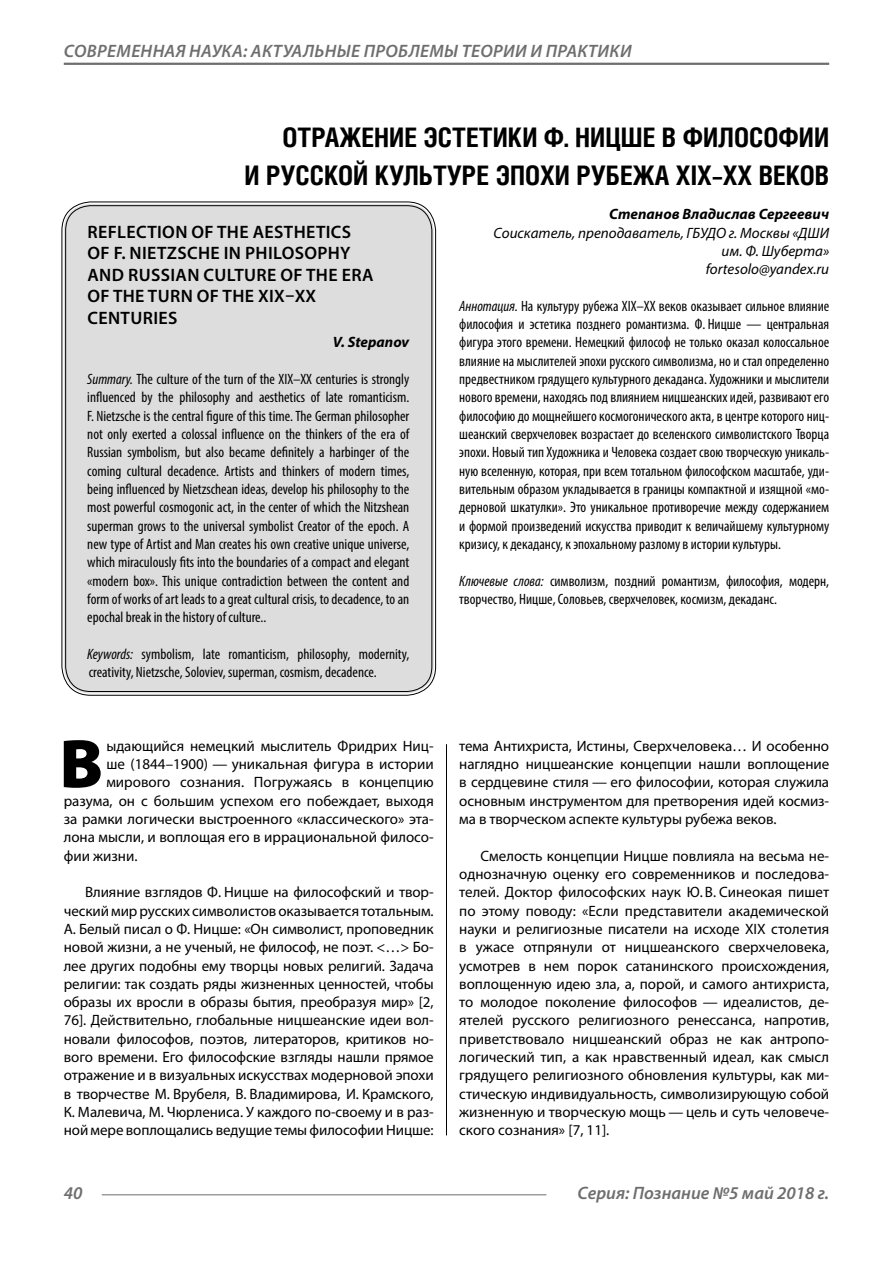
<style>
.page{position:relative;width:893px;height:1263px;background:#fff}
.page>*{position:absolute;margin:0;border:0;box-sizing:border-box;transform-origin:0 0}
.Bukvica{font:900 69.3px "Myriad Pro";color:#000}
.Header{font:700 27px/37.5px "Helios Cond";color:#000;text-align:right}
.Header-eng{font:600 18px/21.6px "Myriad Pro";letter-spacing:.02em;color:#000}
.t1{font:italic 600 18px "Myriad Pro";letter-spacing:.02em;color:#6e6e6e}
.t2{font:italic 600 18px "Myriad Pro";color:#6e6e6e}
.Normal{font:15px/18.3px "Myriad Pro";letter-spacing:-.005em;color:#000;text-align:justify}
.Annotation-rus{font:condensed 15px/18.3px "Myriad Pro";color:#000;text-align:justify}
.Annotation-eng{font:condensed 15px/18.3px "Myriad Pro";color:#000;text-align:justify}
.Bukvica-2{font:15px "Myriad Pro";color:#000}
.Author-doc{font:italic 15px/18.3px "Myriad Pro";color:#000;text-align:right}
.Author{font:italic 700 15px "Myriad Pro";color:#000}
.Author-email{font:italic 15px "Myriad Pro";color:#000}
.Author-eng{font:italic 700 15px "Myriad Pro";color:#000}
.s1{font-style:italic}
</style>
<div class="page">
<hr style="left:64px;top:63px;width:765px;height:2px;background:#6e6e6e">
<hr style="left:102px;top:1194px;width:444px;height:1px;background:#6e6e6e">
<div style="left:64px;top:204px;width:370px;height:489px;background:#ddd;border-radius:27px"></div>
<hr style="left:446px;top:744px;width:1px;height:391px;background:#000">
<p class="t1" style="left:64px;top:39px;width:569px">СОВРЕМЕННАЯ НАУКА: АКТУАЛЬНЫЕ ПРОБЛЕМЫ ТЕОРИИ И ПРАКТИКИ</p>
<p class="Header" style="left:245px;top:118px;width:586px">ОТРАЖЕНИЕ ЭСТЕТИКИ Ф. НИЦШЕ В ФИЛОСОФИИ<br>И РУССКОЙ КУЛЬТУРЕ ЭПОХИ РУБЕЖА XIX–XX ВЕКОВ</p>
<p class="Author" style="left:609px;top:204px;width:221px">Степанов Владислав Сергеевич</p>
<p class="Author-doc" style="left:494px;top:223px;width:337px">Соискатель, преподаватель, ГБУДО г. Москвы «ДШИ им. Ф. Шуберта»</p>
<p class="Author-email" style="left:706px;top:260px;width:125px">fortesolo@yandex.ru</p>
<p class="Annotation-rus" style="left:459px;top:296px;width:371px"><span class="s1">Аннотация.</span> На культуру рубежа XIX–XX веков оказывает сильное влияние философия и эстетика позднего романтизма. Ф. Ницше — центральная фигура этого времени. Немецкий философ не только оказал колоссальное влияние на мыслителей эпохи русского символизма, но и стал определенно предвестником грядущего культурного декаданса. Художники и мыслители нового времени, находясь под влиянием ницшеанских идей, развивают его философию до мощнейшего космогонического акта, в центре которого ниц&shy;шеанский сверхчеловек возрастает до вселенского символистского Творца эпохи. Новый тип Художника и Человека создает свою творческую уникаль&shy;ную вселенную, которая, при всем тотальном философском масштабе, уди&shy;вительным образом укладывается в границы компактной и изящной «мо&shy;дерновой шкатулки». Это уникальное противоречие между содержанием и формой произведений искусства приводит к величайшему культурному кризису, к декадансу, к эпохальному разлому в истории культуры.</p>
<p class="Annotation-rus" style="left:459px;top:571px;width:371px"><span class="s1">Ключевые слова:</span> символизм, поздний романтизм, философия, модерн, творчество, Ницше, Соловьев, сверхчеловек, космизм, декаданс.</p>
<p class="Header-eng" style="left:87px;top:220px;width:288px">REFLECTION OF THE AESTHETICS<br>OF F. NIETZSCHE IN PHILOSOPHY<br>AND RUSSIAN CULTURE OF THE ERA<br>OF THE TURN OF THE XIX–XX<br>CENTURIES</p>
<p class="Author-eng" style="left:333px;top:333px;width:78px">V. Stepanov</p>
<p class="Annotation-eng" style="left:87px;top:370px;width:324px"><span class="s1">Summary.</span> The culture of the turn of the XIX–XX centuries is strongly influenced by the philosophy and aesthetics of late romanticism.<br>F. Nietzsche is the central figure of this time. The German philosopher not only exerted a colossal influence on the thinkers of the era of Russian symbolism, but also became definitely a harbinger of the coming cultural decadence. Artists and thinkers of modern times, being influenced by Nietzschean ideas, develop his philosophy to the most powerful cosmogonic act, in the center of which the Nitzshean superman grows to the universal symbolist Creator of the epoch. A new type of Artist and Man creates his own creative unique universe, which miraculously fits into the boundaries of a compact and elegant «modern box». This unique contradiction between the content and form of works of art leads to a great cultural crisis, to decadence, to an epochal break in the history of culture..</p>
<p class="Annotation-eng" style="left:87px;top:645px;width:324px"><span class="s1">Keywords:</span> symbolism, late romanticism, philosophy, modernity, creativity, Nietzsche, Soloviev, superman, cosmism, decadence.</p>
<p class="Bukvica" style="left:59px;top:718px;width:45px">В</p>
<p class="Bukvica-2" style="left:106px;top:736px;width:329px">ыдающийся немецкий мыслитель Фридрих Ниц-</p>
<p class="Bukvica-2" style="left:106px;top:755px;width:329px">ше (1844–1900) — уникальная фигура в истории</p>
<p class="Bukvica-2" style="left:106px;top:773px;width:329px">мирового сознания. Погружаясь в концепцию</p>
<p class="Bukvica-2" style="left:64px;top:791px;width:371px">разума, он с большим успехом его побеждает, выходя</p>
<p class="Bukvica-2" style="left:64px;top:810px;width:371px">за рамки логически выстроенного «классического» эта-</p>
<p class="Bukvica-2" style="left:64px;top:828px;width:371px">лона мысли, и воплощая его в иррациональной филосо-</p>
<p class="Bukvica-2" style="left:64px;top:846px;width:75px">фии жизни.</p>
<p class="Normal" style="left:64px;top:883px;width:371px;text-indent:21px">Влияние взглядов Ф. Ницше на философский и твор&shy;ческий мир русских символистов оказывается тотальным.<br>А. Белый писал о Ф. Ницше: «Он символист, проповедник новой жизни, а не ученый, не философ, не поэт. &lt;…&gt; Бо&shy;лее других подобны ему творцы новых религий. Задача религии: так создать ряды жизненных ценностей, чтобы образы их вросли в образы бытия, преобразуя мир» [2, 76]. Действительно, глобальные ницшеанские идеи вол&shy;новали философов, поэтов, литераторов, критиков но&shy;вого времени. Его философские взгляды нашли прямое отражение и в визуальных искусствах модерновой эпохи в творчестве М. Врубеля, В. Владимирова, И. Крамского, К. Малевича, М. Чюрлениса. У каждого по-своему и в раз&shy;ной мере воплощались ведущие темы философии Ницше:</p>
<p class="Normal" style="left:459px;top:736px;width:371px">тема Антихриста, Истины, Сверхчеловека… И особенно наглядно ницшеанские концепции нашли воплощение в сердцевине стиля — его философии, которая служила основным инструментом для претворения идей космиз&shy;ма в творческом аспекте культуры рубежа веков.</p>
<p class="Normal" style="left:459px;top:846px;width:371px;text-indent:21px">Смелость концепции Ницше повлияла на весьма не&shy;однозначную оценку его современников и последова&shy;телей. Доктор философских наук Ю.В. Синеокая пишет по этому поводу: «Если представители академической науки и религиозные писатели на исходе XIX столетия в ужасе отпрянули от ницшеанского сверхчеловека, усмотрев в нем порок сатанинского происхождения, воплощенную идею зла, а, порой, и самого антихриста, то молодое поколение философов — идеалистов, де&shy;ятелей русского религиозного ренессанса, напротив, приветствовало ницшеанский образ не как антропо&shy;логический тип, а как нравственный идеал, как смысл грядущего религиозного обновления культуры, как ми&shy;стическую индивидуальность, символизирующую собой жизненную и творческую мощь — цель и суть человече&shy;ского сознания» [7, 11].</p>
<p class="t1" style="left:64px;top:1182px;width:20px">40</p>
<p class="t2" style="left:578px;top:1182px;width:253px">Серия: Познание №5 май 2018 г.</p>
</div>
